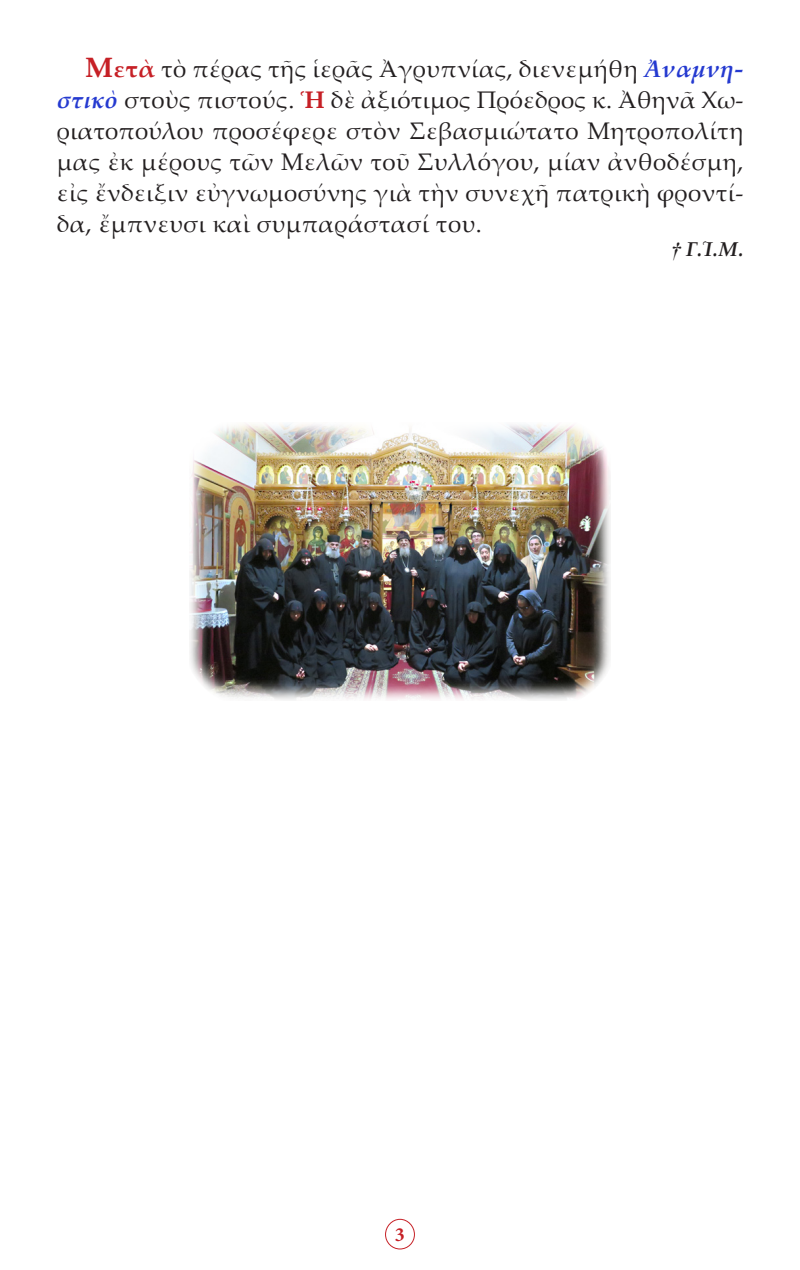
<style>
.page{position:relative;width:800px;height:1270px;background:#fff}
.page>*{position:absolute;margin:0;border:0;box-sizing:border-box;transform-origin:0 0}
.t1{font:24px/31px "Palatino Linotype";letter-spacing:.02em;color:#231f20;text-align:justify}
.t2{font:italic 700 20px "Palatino Linotype";color:#231f20}
.t3{font:700 20px "Minion Pro";color:#c62026}
.s1{font-weight:700;font-size:28px;color:#c62026}
.s2{font-weight:700;color:#c62026}
.s3{font-weight:700;font-style:italic;color:#253ad0}
.s4{font-family:"CTOS New Times Bold Italic Test 1";font-weight:400;font-style:normal}
</style>
<div class="page">
<div style="left:385px;top:1219px;width:30px;height:30px;border:1px solid #c62026;border-radius:50%"></div>
<img style="left:190px;top:424px;width:420px;height:276px">
<p class="t1" style="left:57px;top:53px;width:688px;text-indent:28px"><span class="s1">Μ</span><span class="s2">ετὰ</span> τὸ πέρας τῆς ἱερᾶς Ἀγρυπνίας, διενεμήθη <span class="s3">Ἀναμνη&shy;στικὸ</span> στοὺς πιστούς. <span class="s2">Ἡ</span> δὲ ἀξιότιμος Πρόεδρος κ. Ἀθηνᾶ Χω&shy;ριατοπούλου προσέφερε στὸν Σεβασμιώτατο Μητροπολίτη μας ἐκ μέρους τῶν Μελῶν τοῦ Συλλόγου, μίαν ἀνθοδέσμη, εἰς ἔνδειξιν εὐγνωμοσύνης γιὰ τὴν συνεχῆ πατρικὴ φροντί&shy;δα, ἔμπνευσι καὶ συμπαράστασί του.</p>
<p class="t2" style="left:671px;top:235px;width:74px"><span class="s4">†</span> Γ.Ἱ.Μ.</p>
<p class="t3" style="left:395px;top:1220px;width:11px">3</p>
</div>
